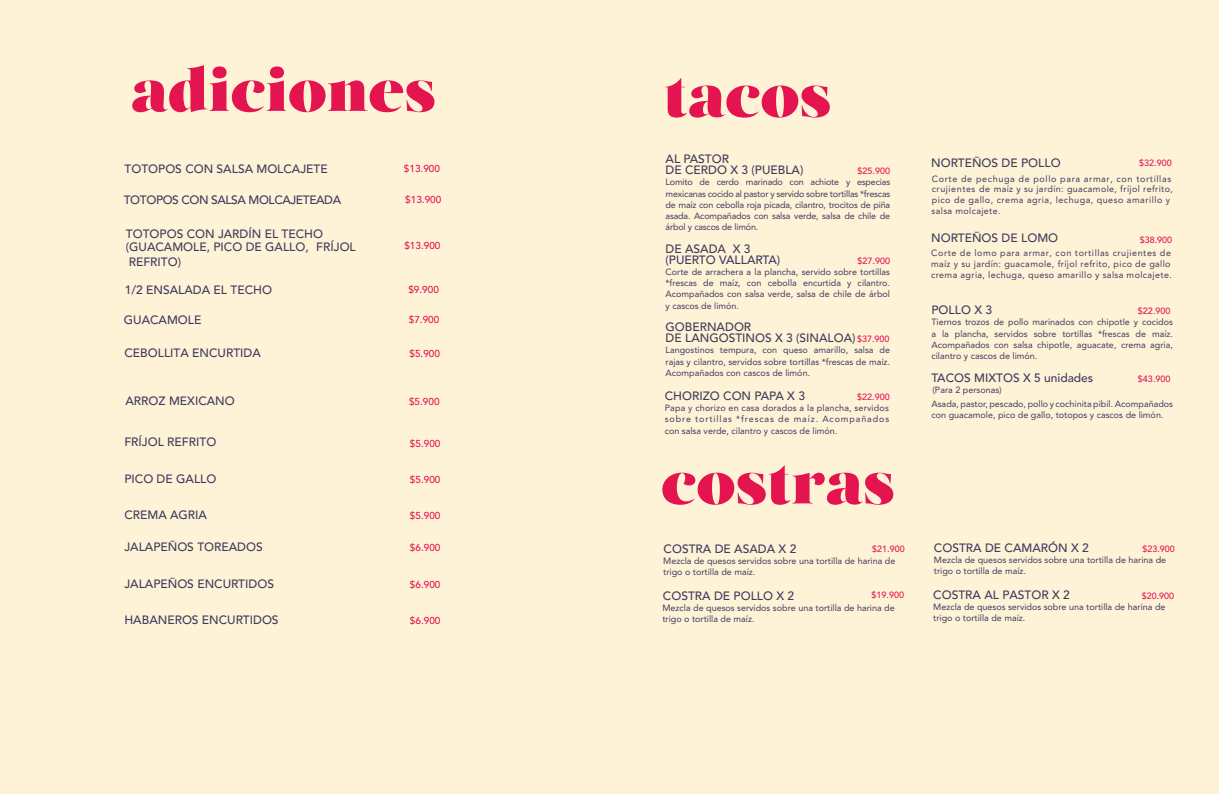
<style>
.page{position:relative;width:1219px;height:794px;background:#fff3d7}
.page>*{position:absolute;margin:0;border:0;box-sizing:border-box;transform-origin:0 0}
.t1{font:61.7px "Salome";color:#e31450}
.t2{font:61.2px "Salome";color:#e31450}
.t3{font:500 12px/11.2px "Avenir LT Std";color:#3f3a5f}
.t4{font:500 12px "Avenir LT Std";letter-spacing:-.035em;color:#3f3a5f}
.t5{font:500 10px "Avenir LT Std";color:#e31450}
.t6{font:9px/11.2px "Avenir LT Std";color:#3f3a5f;text-align:justify}
.t7{font:9px/10.8px "Avenir LT Std";letter-spacing:.055em;color:#3f3a5f}
.t8{font:9px/10.8px "Avenir LT Std";letter-spacing:.04em;color:#3f3a5f}
.t9{font:500 9px "Avenir LT Std";color:#e31450}
.s1{font-size:9px;color:#e31450}
</style>
<div class="page">
<h2 class="t2" style="left:131px;top:49px;width:307px">adiciones</h2>
<h3 class="t3" style="left:124px;top:163px;width:205px">TOTOPOS CON SALSA MOLCAJETE</h3>
<p class="t5" style="left:404px;top:162px;width:38px">$13.900</p>
<h3 class="t4" style="left:124px;top:192px;width:219px">TOTOPOS CON SALSA MOLCAJETEADA</h3>
<p class="t5" style="left:405px;top:193px;width:38px">$13.900</p>
<h3 class="t3" style="left:126px;top:227px;width:231px;line-height:13.5px">TOTOPOS CON JARDÍN EL TECHO (GUACAMOLE, PICO DE GALLO, FRÍJOL</h3>
<h3 class="t3" style="left:129px;top:257px;width:54px">REFRITO)</h3>
<p class="t5" style="left:404px;top:240px;width:38px">$13.900</p>
<h3 class="t3" style="left:125px;top:285px;width:149px">1/2 ENSALADA EL TECHO</h3>
<p class="t5" style="left:408px;top:283px;width:32px">$9.900</p>
<h3 class="t3" style="left:124px;top:314px;width:79px">GUACAMOLE</h3>
<p class="t5" style="left:409px;top:314px;width:32px">$7.900</p>
<h3 class="t3" style="left:125px;top:347px;width:138px">CEBOLLITA ENCURTIDA</h3>
<p class="t5" style="left:409px;top:347px;width:32px">$5.900</p>
<h3 class="t3" style="left:126px;top:396px;width:111px">ARROZ MEXICANO</h3>
<p class="t5" style="left:409px;top:396px;width:32px">$5.900</p>
<h3 class="t3" style="left:124px;top:437px;width:93px">FRÍJOL REFRITO</h3>
<p class="t5" style="left:410px;top:438px;width:32px">$5.900</p>
<h3 class="t3" style="left:124px;top:474px;width:94px">PICO DE GALLO</h3>
<p class="t5" style="left:410px;top:474px;width:32px">$5.900</p>
<h3 class="t3" style="left:124px;top:510px;width:84px">CREMA AGRIA</h3>
<p class="t5" style="left:410px;top:510px;width:32px">$5.900</p>
<h3 class="t3" style="left:124px;top:542px;width:140px">JALAPEÑOS TOREADOS</h3>
<p class="t5" style="left:410px;top:542px;width:32px">$6.900</p>
<h3 class="t3" style="left:124px;top:578px;width:151px">JALAPEÑOS ENCURTIDOS</h3>
<p class="t5" style="left:410px;top:578px;width:32px">$6.900</p>
<h3 class="t3" style="left:124px;top:614px;width:156px">HABANEROS ENCURTIDOS</h3>
<p class="t5" style="left:410px;top:614px;width:32px">$6.900</p>
<h1 class="t1" style="left:664px;top:54px;width:169px">tacos</h1>
<h3 class="t3" style="left:666px;top:153px;width:139px">AL PASTOR<br>DE CERDO X 3 (PUEBLA)</h3>
<p class="t9" style="left:857px;top:166px;width:34px">$25.900</p>
<p class="t6" style="left:666px;top:177px;width:226px">Lomito de cerdo marinado con achiote y especias mexicanas cocido al pastor y servido sobre tortillas *frescas de maíz con cebolla roja picada, cilantro, trocitos de piña asada. Acompañados con salsa verde, salsa de chile de árbol y cascos de limón.</p>
<h3 class="t3" style="left:666px;top:243px;width:116px">DE ASADA X 3 (PUERTO VALLARTA)</h3>
<p class="t9" style="left:857px;top:255px;width:34px">$27.900</p>
<p class="t6" style="left:666px;top:266px;width:226px">Corte de arrachera a la plancha, servido sobre tortillas *frescas de maíz, con cebolla encurtida y cilantro.<br>Acompañados con salsa verde, salsa de chile de árbol y cascos de limón.</p>
<h3 class="t3" style="left:666px;top:321px;width:226px">GOBERNADOR<br>DE LANGOSTINOS X 3 (SINALOA) <span class="s1">$37.900</span></h3>
<p class="t6" style="left:666px;top:345px;width:226px">Langostinos tempura, con queso amarillo, salsa de rajas y cilantro, servidos sobre tortillas *frescas de maíz.<br>Acompañados con cascos de limón.</p>
<h3 class="t3" style="left:665px;top:391px;width:142px">CHORIZO CON PAPA X 3</h3>
<p class="t9" style="left:857px;top:392px;width:34px">$22.900</p>
<p class="t6" style="left:665px;top:403px;width:226px">Papa y chorizo en casa dorados a la plancha, servidos sobre tortillas *frescas de maíz. Acompañados con salsa verde, cilantro y cascos de limón.</p>
<h1 class="t1" style="left:661px;top:441px;width:235px">costras</h1>
<h3 class="t3" style="left:931px;top:157px;width:131px">NORTEÑOS DE POLLO</h3>
<p class="t9" style="left:1139px;top:158px;width:34px">$32.900</p>
<p class="t7" style="left:932px;top:173px;width:243px">Corte de pechuga de pollo para armar, con tortillas crujientes de maíz y su jardín: guacamole, fríjol refrito, pico de gallo, crema agria, lechuga, queso amarillo y salsa molcajete.</p>
<h3 class="t3" style="left:931px;top:233px;width:129px">NORTEÑOS DE LOMO</h3>
<p class="t9" style="left:1140px;top:234px;width:34px">$38.900</p>
<p class="t8" style="left:931px;top:247px;width:242px">Corte de lomo para armar, con tortillas crujientes de maíz y su jardín: guacamole, fríjol refrito, pico de gallo crema agria, lechuga, queso amarillo y salsa molcajete.</p>
<h3 class="t3" style="left:931px;top:305px;width:62px">POLLO X 3</h3>
<p class="t9" style="left:1138px;top:306px;width:34px">$22.900</p>
<p class="t6" style="left:931px;top:317px;width:243px">Tiernos trozos de pollo marinados con chipotle y cocidos a la plancha, servidos sobre tortillas *frescas de maíz.<br>Acompañados con salsa chipotle, aguacate, crema agria, cilantro y cascos de limón.</p>
<h3 class="t3" style="left:931px;top:373px;width:163px">TACOS MIXTOS X 5 unidades</h3>
<p class="t9" style="left:1138px;top:374px;width:34px">$43.900</p>
<p class="t6" style="left:931px;top:398px;width:243px">Asada, pastor, pescado, pollo y cochinita pibil. Acompañados con guacamole, pico de gallo, totopos y cascos de limón.</p>
<p class="t6" style="left:932px;top:384px;width:71px">(Para 2 personas)</p>
<h3 class="t3" style="left:934px;top:543px;width:156px">COSTRA DE CAMARÓN X 2</h3>
<p class="t9" style="left:1142px;top:544px;width:34px">$23.900</p>
<p class="t6" style="left:934px;top:554px;width:234px">Mezcla de quesos servidos sobre una tortilla de harina de</p>
<h3 class="t3" style="left:664px;top:544px;width:134px">COSTRA DE ASADA X 2</h3>
<p class="t9" style="left:872px;top:543px;width:34px">$21.900</p>
<p class="t6" style="left:663px;top:556px;width:234px;line-height:10.8px">Mezcla de quesos servidos sobre una tortilla de harina de trigo o tortilla de maíz.</p>
<p class="t6" style="left:934px;top:566px;width:94px">trigo o tortilla de maíz.</p>
<h3 class="t3" style="left:933px;top:589px;width:138px">COSTRA AL PASTOR X 2</h3>
<p class="t9" style="left:1142px;top:590px;width:34px">$20.900</p>
<p class="t6" style="left:933px;top:601px;width:234px">Mezcla de quesos servidos sobre una tortilla de harina de</p>
<h3 class="t3" style="left:663px;top:590px;width:133px">COSTRA DE POLLO X 2</h3>
<p class="t9" style="left:871px;top:590px;width:34px">$19.900</p>
<p class="t6" style="left:662px;top:602px;width:234px;line-height:10.8px">Mezcla de quesos servidos sobre una tortilla de harina de trigo o tortilla de maíz.</p>
<p class="t6" style="left:933px;top:612px;width:94px">trigo o tortilla de maíz.</p>
</div>
